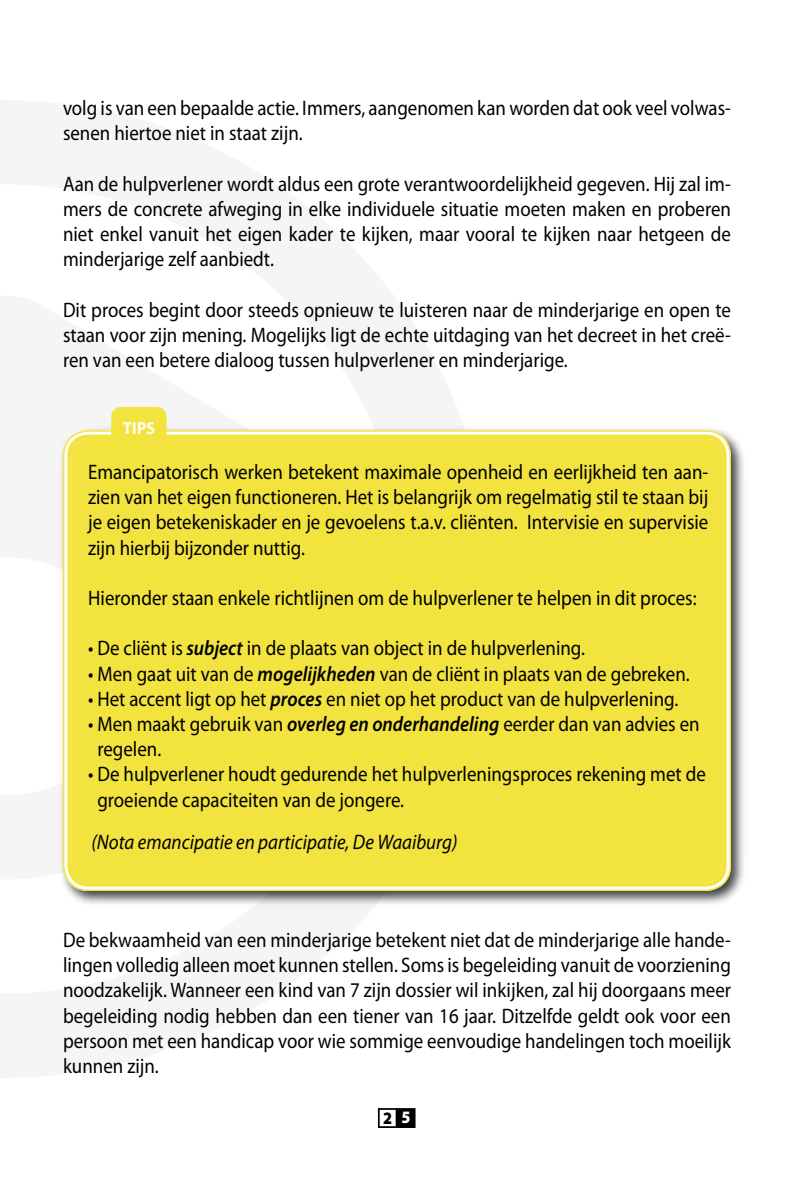
<style>
.page{position:relative;width:794px;height:1191px;background:#fff}
.page>*{position:absolute;margin:0;border:0;box-sizing:border-box;transform-origin:0 0}
.t1{font:21px/25.2px "Myriad Pro";color:#000;text-align:justify;scale:.9 1}
.t2{font:italic 21px "Myriad Pro";color:#000;scale:.9 1}
.t3{font:700 17.5px "Myriad Pro";color:#fff;scale:.9 1}
.t4{font:900 17.5px "Myriad Pro";color:#000;scale:.9 1}
.s1{font-weight:600;font-style:italic}
.s2{color:#fff}
</style>
<div class="page">
<div style="left:378px;top:1108px;width:20px;height:20px;border:2px solid #000"></div>
<div style="left:396px;top:1109px;width:18px;height:18px;background:#000"></div>
<div style="left:396px;top:1108px;width:19px;height:20px;border:2px solid #000"></div>
<div style="left:56px;top:423px;width:691px;height:484px;background:#000;opacity:.75"></div>
<svg style="left:62px;top:429px;width:669px;height:461px"></svg>
<div style="left:65px;top:432px;width:664px;height:452px;background:#f2e33e"></div>
<div style="left:111px;top:407px;width:56px;height:55px;background:#f2e33e"></div>
<p class="t1" style="left:63px;top:96px;width:743px">volg is van een bepaalde actie. Immers, aangenomen kan worden dat ook veel volwas&shy;senen hiertoe niet in staat zijn.</p>
<p class="t1" style="left:63px;top:171px;width:743px">Aan de hulpverlener wordt aldus een grote verantwoordelijkheid gegeven. Hij zal im&shy;mers de concrete afweging in elke individuele situatie moeten maken en proberen niet enkel vanuit het eigen kader te kijken, maar vooral te kijken naar hetgeen de minderjarige zelf aanbiedt.</p>
<p class="t1" style="left:63px;top:297px;width:743px">Dit proces begint door steeds opnieuw te luisteren naar de minderjarige en open te staan voor zijn mening. Mogelijks ligt de echte uitdaging van het decreet in het creë&shy;ren van een betere dialoog tussen hulpverlener en minderjarige.</p>
<p class="t3" style="left:123px;top:418px;width:37px">TIPS</p>
<p class="t1" style="left:88px;top:460px;width:691px">Emancipatorisch werken betekent maximale openheid en eerlijkheid ten aan&shy;zien van het eigen functioneren. Het is belangrijk om regelmatig stil te staan bij je eigen betekeniskader en je gevoelens t.a.v. cliënten. Intervisie en supervisie zijn hierbij bijzonder nuttig.</p>
<p class="t1" style="left:88px;top:586px;width:677px">Hieronder staan enkele richtlijnen om de hulpverlener te helpen in dit proces:</p>
<p class="t1" style="left:88px;top:636px;width:554px">• De cliënt is <span class="s1">subject</span> in de plaats van object in de hulpverlening.</p>
<p class="t1" style="left:88px;top:661px;width:670px">• Men gaat uit van de <span class="s1">mogelijkheden</span> van de cliënt in plaats van de gebreken.</p>
<p class="t1" style="left:88px;top:686px;width:657px">• Het accent ligt op het <span class="s1">proces</span> en niet op het product van de hulpverlening.</p>
<p class="t1" style="left:97px;top:712px;width:670px;text-indent:-9px">• Men maakt gebruik van <span class="s1">overleg en onderhandeling</span> eerder dan van advies en regelen.</p>
<p class="t1" style="left:97px;top:762px;width:677px;text-indent:-9px">• De hulpverlener houdt gedurende het hulpverleningsproces rekening met de groeiende capaciteiten van de jongere.</p>
<p class="t2" style="left:91px;top:831px;width:408px">(Nota emancipatie en participatie, De Waaiburg)</p>
<p class="t1" style="left:63px;top:927px;width:743px">De bekwaamheid van een minderjarige betekent niet dat de minderjarige alle hande&shy;lingen volledig alleen moet kunnen stellen. Soms is begeleiding vanuit de voorziening noodzakelijk. Wanneer een kind van 7 zijn dossier wil inkijken, zal hij doorgaans meer begeleiding nodig hebben dan een tiener van 16 jaar. Ditzelfde geldt ook voor een persoon met een handicap voor wie sommige eenvoudige handelingen toch moeilijk kunnen zijn.</p>
<p class="t4" style="left:383px;top:1107px;width:32px">2 <span class="s2">5</span></p>
</div>
